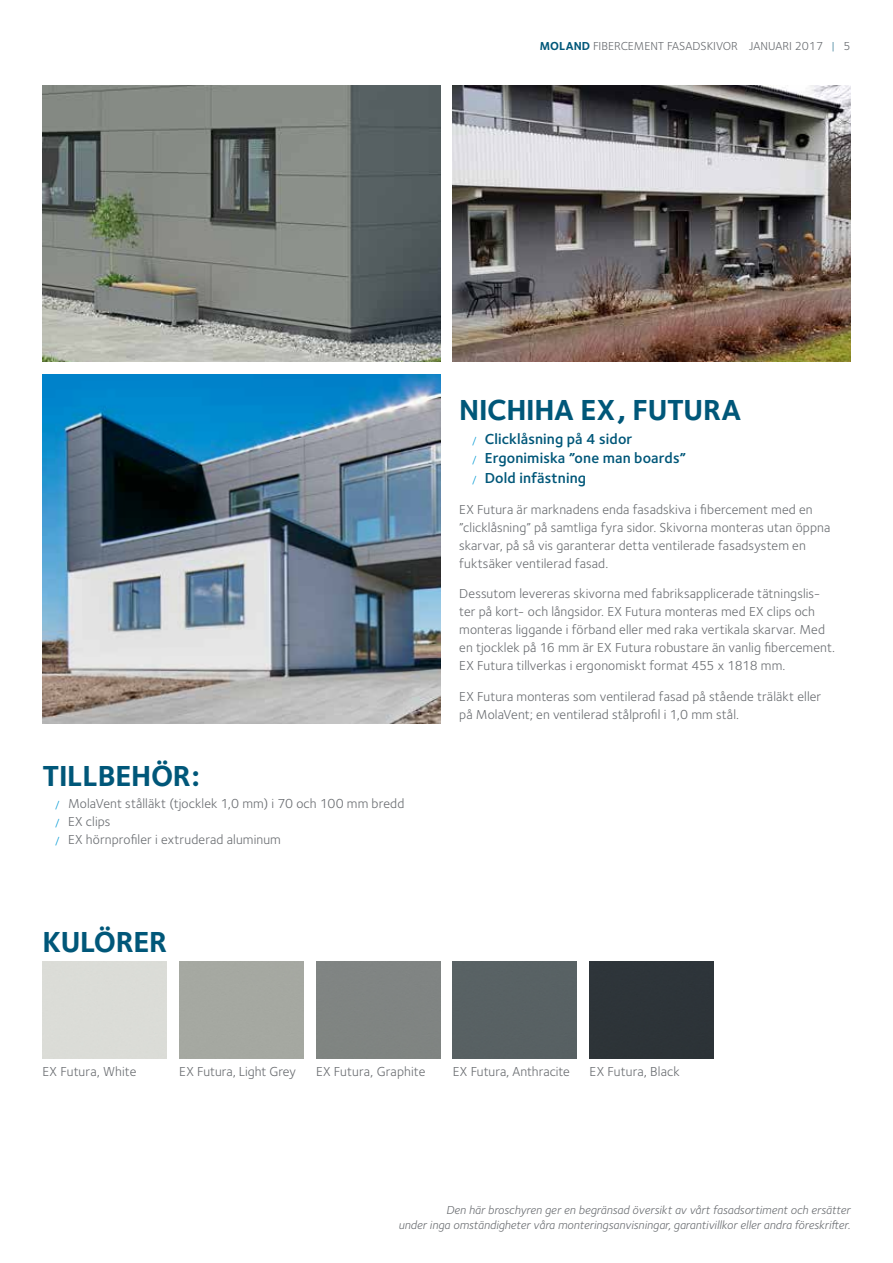
<style>
.page{position:relative;width:893px;height:1263px;background:#fff}
.page>*{position:absolute;margin:0;border:0;box-sizing:border-box;transform-origin:0 0}
.t1{font:700 30px "Foundry Sterling";letter-spacing:-.01em;color:#005779}
.t2{font:600 15px/19.5px "Foundry Sterling";letter-spacing:.01em;color:#005779}
.t3{font:13.5px/18px "Foundry Sterling";letter-spacing:.01em;color:#6a6d71}
.t4{font:italic 12px/15px "Foundry Sterling";color:#6a6d71;text-align:right}
.t5{font:12px "Foundry Sterling";color:#6a6d71}
.s1{font-weight:700;color:#005779}
.s2{font-weight:300;color:#005779}
.s3{font-size:10.5px;color:#0099d4}
.s4{font-weight:400;font-size:10.5px;color:#0099d4}
</style>
<div class="page">
<img style="left:43px;top:85px;width:397px;height:276px">
<img style="left:453px;top:85px;width:397px;height:276px">
<img style="left:43px;top:374px;width:397px;height:350px">
<div style="left:453px;top:961px;width:124px;height:98px;background:#586164"></div>
<div style="left:590px;top:961px;width:124px;height:98px;background:#2d3438"></div>
<p class="t5" style="left:540px;top:39px;width:312px"><span class="s1">MOLAND</span> FIBERCEMENT FASADSKIVOR JANUARI 2017 <span class="s2">|</span> 5</p>
<h1 class="t1" style="left:43px;top:758px;width:159px">TILLBEHÖR:</h1>
<p class="t3" style="left:55px;top:795px;width:351px"><span class="s3">/</span> MolaVent stålläkt (tjocklek 1,0 mm) i 70 och 100 mm bredd <span class="s3">/</span> EX clips<br><span class="s3">/</span> EX hörnprofiler i extruderad aluminum</p>
<h1 class="t1" style="left:43px;top:923px;width:126px">KULÖRER</h1>
<h1 class="t1" style="left:459px;top:392px;width:284px">NICHIHA EX, FUTURA</h1>
<p class="t2" style="left:472px;top:429px;width:216px"><span class="s4">/</span> Clicklåsning på 4 sidor<br><span class="s4">/</span> Ergonimiska ”one man boards” <span class="s4">/</span> Dold infästning</p>
<p class="t3" style="left:459px;top:500px;width:373px">EX Futura är marknadens enda fasadskiva i fibercement med en ”clicklåsning” på samtliga fyra sidor. Skivorna monteras utan öppna skarvar, på så vis garanterar detta ventilerade fasadsystem en fuktsäker ventilerad fasad.</p>
<p class="t3" style="left:459px;top:585px;width:377px">Dessutom levereras skivorna med fabriksapplicerade tätningslis&shy;ter på kort- och långsidor. EX Futura monteras med EX clips och monteras liggande i förband eller med raka vertikala skarvar. Med en tjocklek på 16 mm är EX Futura robustare än vanlig fibercement.<br>EX Futura tillverkas i ergonomiskt format 455 x 1818 mm.</p>
<p class="t3" style="left:459px;top:688px;width:364px">EX Futura monteras som ventilerad fasad på stående träläkt eller på MolaVent; en ventilerad stålprofil i 1,0 mm stål.</p>
<p class="t3" style="left:43px;top:1063px;width:95px">EX Futura, White</p>
<p class="t3" style="left:179px;top:1063px;width:118px">EX Futura, Light Grey</p>
<p class="t3" style="left:316px;top:1063px;width:111px">EX Futura, Graphite</p>
<p class="t3" style="left:453px;top:1063px;width:119px">EX Futura, Anthracite</p>
<p class="t3" style="left:590px;top:1063px;width:92px">EX Futura, Black</p>
<p class="t4" style="left:398px;top:1202px;width:453px">Den här broschyren ger en begränsad översikt av vårt fasadsortiment och ersätter<br>under inga omständigheter våra monteringsanvisningar, garantivillkor eller andra föreskrifter.</p>
</div>
